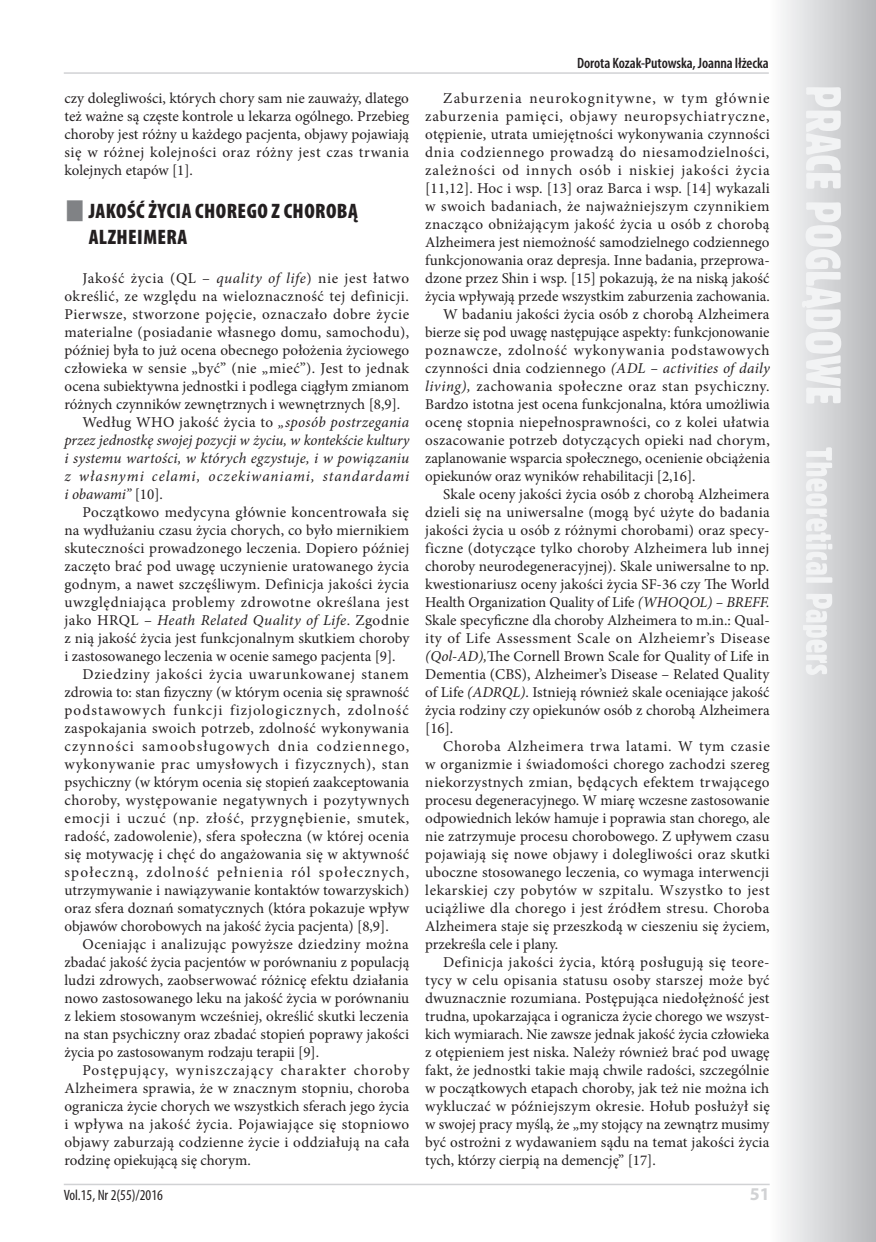
<style>
.page{position:relative;width:876px;height:1242px;background:#fff}
.page>*{position:absolute;margin:0;border:0;box-sizing:border-box;transform-origin:0 0}
.srodtytul{font:900 condensed 21px/25.2px "Myriad Pro";letter-spacing:.02em;color:#231f20}
.Z_FOOTER{font:700 18px "Myriad Pro";color:#d1d2d4}
.Body_Text{font:15px/18px "Minion Pro";color:#231f20;text-align:justify}
.Body_Text-2{font:italic 15px/18px "Minion Pro";letter-spacing:.06em;color:#231f20;text-align:justify}
.Z_HEADER{font:600 condensed 15px "Myriad Pro";letter-spacing:-.005em;color:#231f20}
.Z_FOOTER-2{font:condensed 15px "Myriad Pro";color:#231f20}
.s1{font-style:italic}
.s2{font-style:normal}
</style>
<div class="page">
<svg style="left:782px;top:0;width:94px;height:1242px;background:#d3d4d6"></svg>
<svg style="left:802px;top:87px;width:39px;height:588px"></svg>
<hr style="left:64px;top:1183px;width:706px;height:2px;background:#d1d2d4">
<hr style="left:64px;top:72px;width:705px;height:2px;background:#d1d2d4">
<p class="Body_Text" style="left:64px;top:89px;width:346px">czy dolegliwości, których chory sam nie zauważy, dlatego też ważne są częste kontrole u lekarza ogólnego. Przebieg choroby jest różny u każdego pacjenta, objawy pojawiają się w różnej kolejności oraz różny jest czas trwania kolejnych etapów [1].</p>
<p class="srodtytul" style="left:89px;top:199px;width:271px">JAKOŚĆ ŻYCIA CHOREGO Z CHOROBĄ<br>ALZHEIMERA</p>
<p class="Body_Text" style="left:64px;top:269px;width:346px;text-indent:18px">Jakość życia (QL – <span class="s1">quality of life</span>) nie jest łatwo określić, ze względu na wieloznaczność tej definicji.<br>Pierwsze, stworzone pojęcie, oznaczało dobre życie materialne (posiadanie własnego domu, samochodu), później była to już ocena obecnego położenia życiowego człowieka w sensie „być” (nie „mieć”). Jest to jednak ocena subiektywna jednostki i podlega ciągłym zmianom różnych czynników zewnętrznych i wewnętrznych [8,9].</p>
<p class="Body_Text-2" style="left:64px;top:413px;width:346px;text-indent:18px"><span class="s2">Według WHO jakość życia to</span> „sposób postrzegania przez jednostkę swojej pozycji w życiu, w kontekście kultury i systemu wartości, w których egzystuje, i w powiązaniu z własnymi celami, oczekiwaniami, standardami i obawami” <span class="s2">[10].</span></p>
<p class="Body_Text" style="left:64px;top:503px;width:346px;text-indent:18px">Początkowo medycyna głównie koncentrowała się na wydłużaniu czasu życia chorych, co było miernikiem skuteczności prowadzonego leczenia. Dopiero później zaczęto brać pod uwagę uczynienie uratowanego życia godnym, a nawet szczęśliwym. Definicja jakości życia uwzględniająca problemy zdrowotne określana jest jako HRQL – <span class="s1">Heath Related Quality of Life</span>. Zgodnie z nią jakość życia jest funkcjonalnym skutkiem choroby i zastosowanego leczenia w ocenie samego pacjenta [9].</p>
<p class="Body_Text" style="left:64px;top:665px;width:346px;text-indent:18px">Dziedziny jakości życia uwarunkowanej stanem zdrowia to: stan fizyczny (w którym ocenia się sprawność podstawowych funkcji fizjologicznych, zdolność zaspokajania swoich potrzeb, zdolność wykonywania czynności samoobsługowych dnia codziennego, wykonywanie prac umysłowych i fizycznych), stan psychiczny (w którym ocenia się stopień zaakceptowania choroby, występowanie negatywnych i pozytywnych emocji i uczuć (np. złość, przygnębienie, smutek, radość, zadowolenie), sfera społeczna (w której ocenia się motywację i chęć do angażowania się w aktywność społeczną, zdolność pełnienia ról społecznych, utrzymywanie i nawiązywanie kontaktów towarzyskich) oraz sfera doznań somatycznych (która pokazuje wpływ objawów chorobowych na jakość życia pacjenta) [8,9].</p>
<p class="Body_Text" style="left:64px;top:935px;width:346px;text-indent:18px">Oceniając i analizując powyższe dziedziny można zbadać jakość życia pacjentów w porównaniu z populacją ludzi zdrowych, zaobserwować różnicę efektu działania nowo zastosowanego leku na jakość życia w porównaniu z lekiem stosowanym wcześniej, określić skutki leczenia na stan psychiczny oraz zbadać stopień poprawy jakości życia po zastosowanym rodzaju terapii [9].</p>
<p class="Body_Text" style="left:64px;top:1061px;width:346px;text-indent:18px">Postępujący, wyniszczający charakter choroby Alzheimera sprawia, że w znacznym stopniu, choroba ogranicza życie chorych we wszystkich sferach jego życia i wpływa na jakość życia. Pojawiające się stopniowo objawy zaburzają codzienne życie i oddziałują na cała rodzinę opiekującą się chorym.</p>
<p class="Z_HEADER" style="left:577px;top:55px;width:193px">Dorota Kozak-Putowska, Joanna Iłżecka</p>
<p class="Body_Text" style="left:425px;top:89px;width:346px;text-indent:18px">Zaburzenia neurokognitywne, w tym głównie zaburzenia pamięci, objawy neuropsychiatryczne, otępienie, utrata umiejętności wykonywania czynności dnia codziennego prowadzą do niesamodzielności, zależności od innych osób i niskiej jakości życia [11,12]. Hoc i wsp. [13] oraz Barca i wsp. [14] wykazali w swoich badaniach, że najważniejszym czynnikiem znacząco obniżającym jakość życia u osób z chorobą Alzheimera jest niemożność samodzielnego codziennego funkcjonowania oraz depresja. Inne badania, przeprowa&shy;dzone przez Shin i wsp. [15] pokazują, że na niską jakość życia wpływają przede wszystkim zaburzenia zachowania.</p>
<p class="Body_Text" style="left:425px;top:305px;width:346px;text-indent:18px">W badaniu jakości życia osób z chorobą Alzheimera bierze się pod uwagę następujące aspekty: funkcjonowanie poznawcze, zdolność wykonywania podstawowych czynności dnia codziennego <span class="s1">(ADL – activities of daily living),</span> zachowania społeczne oraz stan psychiczny.<br>Bardzo istotna jest ocena funkcjonalna, która umożliwia ocenę stopnia niepełnosprawności, co z kolei ułatwia oszacowanie potrzeb dotyczących opieki nad chorym, zaplanowanie wsparcia społecznego, ocenienie obciążenia opiekunów oraz wyników rehabilitacji [2,16].</p>
<p class="Body_Text" style="left:425px;top:485px;width:346px;text-indent:18px">Skale oceny jakości życia osób z chorobą Alzheimera dzieli się na uniwersalne (mogą być użyte do badania jakości życia u osób z różnymi chorobami) oraz specy&shy;ficzne (dotyczące tylko choroby Alzheimera lub innej choroby neurodegeneracyjnej). Skale uniwersalne to np. kwestionariusz oceny jakości życia SF-36 czy The World Health Organization Quality of Life <span class="s1">(WHOQOL) – BREFF.<br></span>Skale specyficzne dla choroby Alzheimera to m.in.: Qual&shy;ity of Life Assessment Scale on Alzheiemr’s Disease <span class="s1">(Qol-AD),</span>The Cornell Brown Scale for Quality of Life in Dementia (CBS), Alzheimer’s Disease – Related Quality of Life <span class="s1">(ADRQL)</span>. Istnieją również skale oceniające jakość życia rodziny czy opiekunów osób z chorobą Alzheimera [16].</p>
<p class="Body_Text" style="left:425px;top:737px;width:346px;text-indent:18px">Choroba Alzheimera trwa latami. W tym czasie w organizmie i świadomości chorego zachodzi szereg niekorzystnych zmian, będących efektem trwającego procesu degeneracyjnego. W miarę wczesne zastosowanie odpowiednich leków hamuje i poprawia stan chorego, ale nie zatrzymuje procesu chorobowego. Z upływem czasu pojawiają się nowe objawy i dolegliwości oraz skutki uboczne stosowanego leczenia, co wymaga interwencji lekarskiej czy pobytów w szpitalu. Wszystko to jest uciążliwe dla chorego i jest źródłem stresu. Choroba Alzheimera staje się przeszkodą w cieszeniu się życiem, przekreśla cele i plany.</p>
<p class="Body_Text" style="left:425px;top:953px;width:346px;text-indent:18px">Definicja jakości życia, którą posługują się teore&shy;tycy w celu opisania statusu osoby starszej może być dwuznacznie rozumiana. Postępująca niedołężność jest trudna, upokarzająca i ogranicza życie chorego we wszyst&shy;kich wymiarach. Nie zawsze jednak jakość życia człowieka z otępieniem jest niska. Należy również brać pod uwagę fakt, że jednostki takie mają chwile radości, szczególnie w początkowych etapach choroby, jak też nie można ich wykluczać w późniejszym okresie. Hołub posłużył się w swojej pracy myślą, że „my stojący na zewnątrz musimy być ostrożni z wydawaniem sądu na temat jakości życia tych, którzy cierpią na demencję” [17].</p>
<p class="Z_FOOTER-2" style="left:64px;top:1186px;width:101px">Vol.15, Nr 2(55)/2016</p>
<p class="Z_FOOTER" style="left:750px;top:1182px;width:21px">51</p>
</div>
